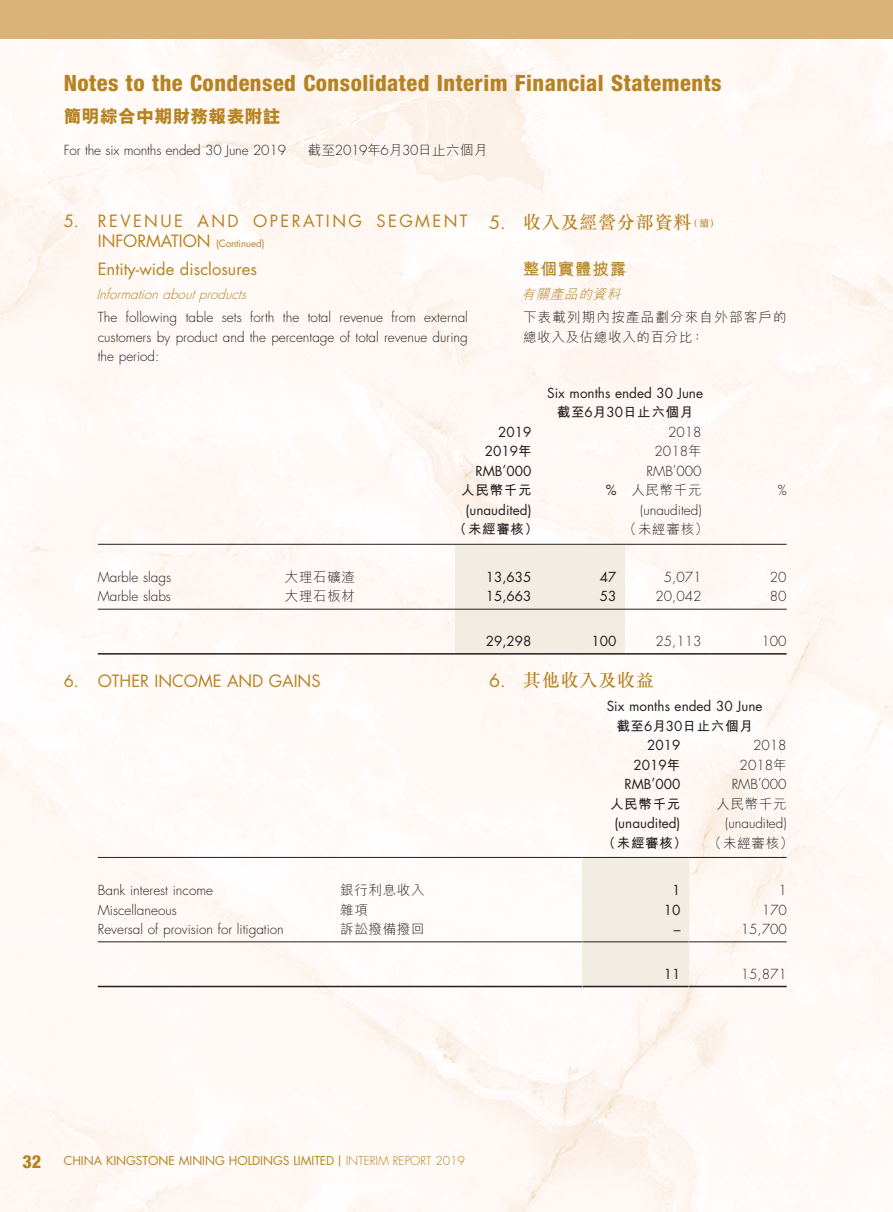
<style>
.page{position:relative;width:893px;height:1212px;background:#fff}
.page>*{position:absolute;margin:0;border:0;box-sizing:border-box;transform-origin:0 0}
.t1{font:800 condensed 22.5px "Helvetica Neue LT Std";letter-spacing:.02em;color:#b68322}
.t2{font:500 18px "M Sung HK";letter-spacing:.045em;color:#b68322}
.t3{font:800 18px "M Hei HK";letter-spacing:.005em;color:#b68322}
.t4{font:800 condensed 18px "Helvetica Neue LT Std";color:#b68322}
.t5{font:16.5px/19.5px "Futura Std";letter-spacing:.145em;color:#b68322}
.t6{font:16.5px "Futura Std";color:#b68322}
.t7{font:700 16.5px "M Hei HK";letter-spacing:.05em;color:#b68322}
.t8{font:300 13.5px/19.5px "Futura Std";color:#231f20;text-align:justify}
.t9{font:13.5px "Futura Std";color:#231f20}
.t10{font:300 13.5px "M Hei HK";letter-spacing:.05em;color:#231f20}
.t11{font:700 13.5px "M Hei HK";letter-spacing:.05em;color:#231f20}
.t12{font:300 13.5px/19.5px "M Hei HK";letter-spacing:.09em;color:#231f20}
.t13{font:italic 300 13.5px "Futura Std";color:#b68322}
.t14{font:italic 300 13.5px "M Hei HK";color:#b68322}
.t15{font:12px "Futura Std";letter-spacing:-.005em;color:#b68322}
.s1{font-family:"Futura Std"}
.s2{font-size:9.75px}
.s3{font-family:"Futura Std";font-weight:400}
.s4{font-family:"M Hei HK";font-weight:700}
.s5{font-family:"M Hei HK"}
.s6{font-family:"C Hei 2 HK";font-weight:700}
.s7{font-weight:300}
</style>
<div class="page">
<div style="left:0;top:38px;width:893px;height:1174px;background:#fff9f6"></div>
<div style="left:0;top:0;width:893px;height:38px;background:#dab27a"></div>
<div style="left:455px;top:545px;width:170px;height:108px;background:#f2ede3"></div>
<hr style="left:98px;top:544px;width:187px;height:1px;background:#231f20">
<hr style="left:285px;top:544px;width:170px;height:1px;background:#231f20">
<hr style="left:455px;top:544px;width:85px;height:1px;background:#231f20">
<hr style="left:540px;top:544px;width:85px;height:1px;background:#231f20">
<hr style="left:625px;top:544px;width:85px;height:1px;background:#231f20">
<hr style="left:710px;top:544px;width:77px;height:1px;background:#231f20">
<hr style="left:98px;top:609px;width:187px;height:1px;background:#231f20">
<hr style="left:285px;top:609px;width:170px;height:1px;background:#231f20">
<hr style="left:455px;top:609px;width:85px;height:1px;background:#231f20">
<hr style="left:540px;top:609px;width:85px;height:1px;background:#231f20">
<hr style="left:625px;top:609px;width:85px;height:1px;background:#231f20">
<hr style="left:710px;top:609px;width:77px;height:1px;background:#231f20">
<hr style="left:98px;top:653px;width:187px;height:2px;background:#231f20">
<hr style="left:285px;top:653px;width:170px;height:2px;background:#231f20">
<hr style="left:455px;top:653px;width:85px;height:2px;background:#231f20">
<hr style="left:540px;top:653px;width:85px;height:2px;background:#231f20">
<hr style="left:625px;top:653px;width:85px;height:2px;background:#231f20">
<hr style="left:710px;top:653px;width:77px;height:2px;background:#231f20">
<div style="left:582px;top:858px;width:108px;height:129px;background:#f2ede3"></div>
<hr style="left:98px;top:857px;width:242px;height:1px;background:#231f20">
<hr style="left:340px;top:857px;width:243px;height:1px;background:#231f20">
<hr style="left:583px;top:857px;width:106px;height:1px;background:#231f20">
<hr style="left:689px;top:857px;width:98px;height:1px;background:#231f20">
<hr style="left:98px;top:941px;width:242px;height:1px;background:#231f20">
<hr style="left:340px;top:941px;width:242px;height:1px;background:#231f20">
<hr style="left:583px;top:941px;width:106px;height:1px;background:#231f20">
<hr style="left:689px;top:941px;width:98px;height:1px;background:#231f20">
<hr style="left:98px;top:986px;width:242px;height:1px;background:#231f20">
<hr style="left:340px;top:986px;width:242px;height:1px;background:#231f20">
<hr style="left:583px;top:986px;width:106px;height:1px;background:#231f20">
<hr style="left:689px;top:986px;width:98px;height:1px;background:#231f20">
<h1 class="t1" style="left:64px;top:69px;width:659px">Notes to the Condensed Consolidated Interim Financial Statements</h1>
<h2 class="t3" style="left:64px;top:107px;width:219px">簡明綜合中期財務報表附註</h2>
<p class="t8" style="left:64px;top:140px;width:224px">For the six months ended 30 June 2019</p>
<p class="t10" style="left:308px;top:143px;width:181px">截至<span class="s1">2019</span>年<span class="s1">6</span>月<span class="s1">30</span>日止六個月</p>
<p class="t5" style="left:98px;top:212px;width:371px;text-indent:-34px">5. REVENUE AND OPERATING SEGMENT<br>INFORMATION <span class="s2">(Continued)</span></p>
<p class="t6" style="left:98px;top:258px;width:161px">Entity-wide disclosures</p>
<p class="t13" style="left:96px;top:285px;width:156px">Informationaboutproducts</p>
<p class="t8" style="left:98px;top:308px;width:372px">The following table sets forth the total revenue from external customers by product and the percentage of total revenue during the period:</p>
<h2 class="t2" style="left:489px;top:210px;width:232px"><span class="s3">5.</span> 收入及經營分部資料<span class="s2">（續）</span></h2>
<p class="t7" style="left:523px;top:257px;width:105px">整個實體披露</p>
<p class="t14" style="left:522px;top:287px;width:104px">有關產品的資料</p>
<p class="t12" style="left:523px;top:308px;width:265px">下表載列期內按產品劃分來自外部客戶的總收入及佔總收入的百分比：</p>
<p class="t9" style="left:547px;top:384px;width:157px">Six months ended 30 June</p>
<p class="t11" style="left:557px;top:403px;width:138px">截至<span class="s3">6</span>月<span class="s3">30</span>日止六個月</p>
<p class="t9" style="left:498px;top:423px;width:35px">2019</p>
<p class="t8" style="left:668px;top:423px;width:35px">2018</p>
<p class="t9" style="left:485px;top:443px;width:48px">2019<span class="s4">年</span></p>
<p class="t8" style="left:655px;top:442px;width:49px">2018<span class="s5">年</span></p>
<p class="t9" style="left:476px;top:462px;width:57px">RMB’000</p>
<p class="t8" style="left:647px;top:462px;width:57px">RMB’000</p>
<p class="t11" style="left:461px;top:481px;width:72px">人民幣千元</p>
<p class="t10" style="left:606px;top:483px;width:97px"><span class="s3">%</span> 人民幣千元</p>
<p class="t8" style="left:778px;top:481px;width:10px">%</p>
<p class="t9" style="left:466px;top:501px;width:67px">(unaudited)</p>
<p class="t8" style="left:640px;top:501px;width:63px">(unaudited)</p>
<p class="t11" style="left:453px;top:520px;width:87px">（未經審核）</p>
<p class="t10" style="left:623px;top:522px;width:87px">（未經審核）</p>
<p class="t8" style="left:98px;top:568px;width:75px">Marble slags</p>
<p class="t10" style="left:285px;top:570px;width:72px">大理石礦渣</p>
<p class="t9" style="left:486px;top:568px;width:47px">13,635</p>
<p class="t9" style="left:600px;top:568px;width:18px">47</p>
<p class="t8" style="left:664px;top:568px;width:39px">5,071</p>
<p class="t8" style="left:770px;top:568px;width:18px">20</p>
<p class="t8" style="left:98px;top:587px;width:75px">Marble slabs</p>
<p class="t10" style="left:285px;top:590px;width:72px">大理石板材</p>
<p class="t9" style="left:486px;top:588px;width:47px">15,663</p>
<p class="t9" style="left:600px;top:588px;width:18px">53</p>
<p class="t8" style="left:655px;top:587px;width:48px">20,042</p>
<p class="t8" style="left:770px;top:587px;width:18px">80</p>
<p class="t9" style="left:486px;top:633px;width:47px">29,298</p>
<p class="t9" style="left:592px;top:633px;width:26px">100</p>
<p class="t8" style="left:655px;top:632px;width:48px">25,113</p>
<p class="t8" style="left:761px;top:632px;width:27px">100</p>
<p class="t6" style="left:64px;top:670px;width:258px">6. OTHER INCOME AND GAINS</p>
<p class="t9" style="left:607px;top:697px;width:157px">Six months ended 30 June</p>
<p class="t11" style="left:616px;top:716px;width:138px">截至<span class="s3">6</span>月<span class="s3">30</span>日止六個月</p>
<p class="t9" style="left:647px;top:736px;width:35px">2019</p>
<p class="t8" style="left:753px;top:736px;width:35px">2018</p>
<p class="t9" style="left:634px;top:756px;width:48px">2019<span class="s4">年</span></p>
<p class="t8" style="left:740px;top:755px;width:49px">2018<span class="s5">年</span></p>
<p class="t9" style="left:624px;top:775px;width:57px">RMB’000</p>
<p class="t8" style="left:732px;top:775px;width:57px">RMB’000</p>
<p class="t11" style="left:610px;top:794px;width:72px">人民幣千元</p>
<p class="t10" style="left:716px;top:797px;width:72px">人民幣千元</p>
<p class="t9" style="left:614px;top:814px;width:67px">(unaudited)</p>
<p class="t8" style="left:725px;top:814px;width:63px">(unaudited)</p>
<p class="t11" style="left:602px;top:833px;width:87px">（未經審核）</p>
<p class="t10" style="left:708px;top:836px;width:87px">（未經審核）</p>
<p class="t8" style="left:98px;top:881px;width:117px">Bank interest income</p>
<p class="t10" style="left:340px;top:883px;width:86px">銀行利息收入</p>
<p class="t9" style="left:672px;top:881px;width:10px">1</p>
<p class="t8" style="left:778px;top:881px;width:10px">1</p>
<p class="t8" style="left:98px;top:900px;width:81px">Miscellaneous</p>
<p class="t10" style="left:340px;top:903px;width:29px">雜項</p>
<p class="t9" style="left:664px;top:901px;width:18px">10</p>
<p class="t8" style="left:762px;top:900px;width:27px">170</p>
<p class="t8" style="left:98px;top:920px;width:188px">Reversal of provision for litigation</p>
<p class="t10" style="left:340px;top:922px;width:86px">訴訟撥備撥回</p>
<p class="t9" style="left:674px;top:920px;width:8px">–</p>
<p class="t8" style="left:741px;top:920px;width:48px">15,700</p>
<p class="t9" style="left:664px;top:965px;width:18px">11</p>
<p class="t8" style="left:741px;top:965px;width:48px">15,871</p>
<h2 class="t2" style="left:489px;top:667px;width:166px"><span class="s3">6.</span> 其他收入及收益</h2>
<h2 class="t4" style="left:23px;top:1150px;width:20px">32</h2>
<p class="t15" style="left:64px;top:1152px;width:403px">CHINA KINGSTONE MINING HOLDINGS LIMITED <span class="s6">|</span> <span class="s7">INTERIM REPORT 2019</span></p>
</div>
